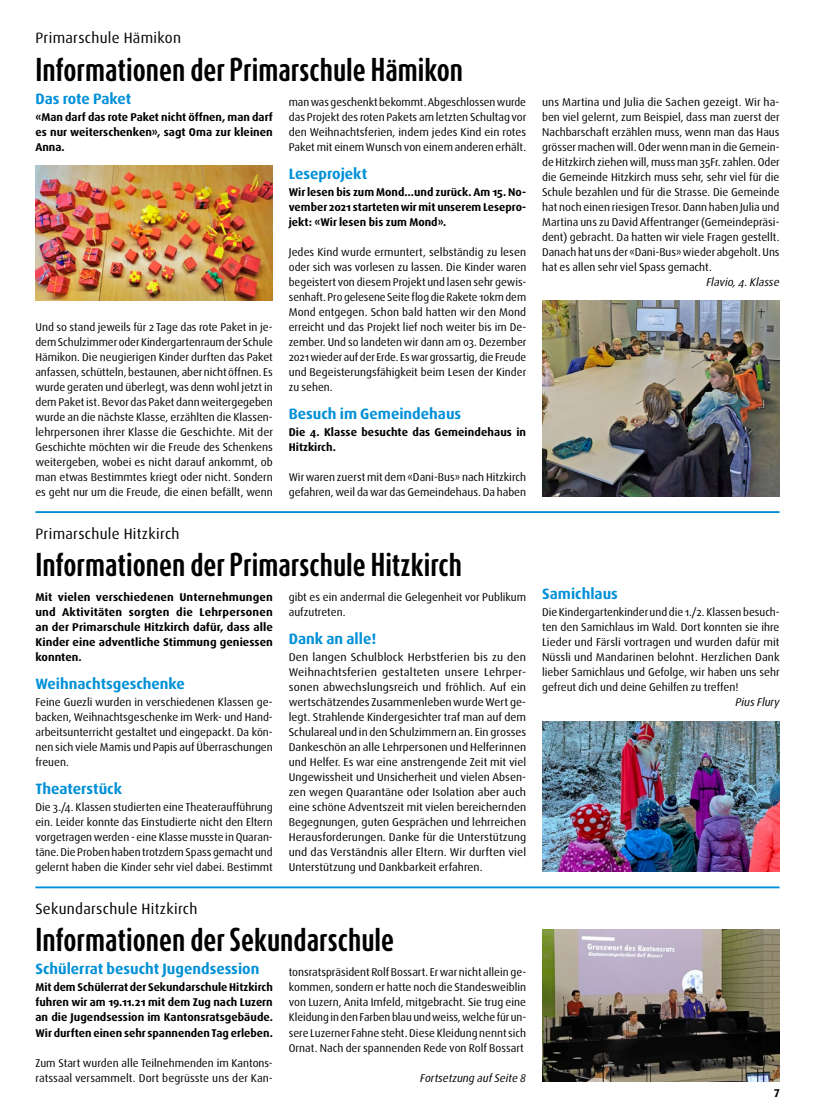
<style>
.page{position:relative;width:815px;height:1117px;background:#fff}
.page>*{position:absolute;margin:0;border:0;box-sizing:border-box;transform-origin:0 0}
.t1{font:700 27.5px "Dax Compact Pro";color:#000}
.t2{font:700 15px "Dax Pro";color:#0090d7}
.t3{font:15px "Dax Pro";letter-spacing:.02em;color:#000}
.t4{font:11.25px/15px "Dax Pro";color:#000;text-align:justify}
.t5{font:11.25px/15px "Dax Pro";color:#000;text-align:justify;scale:1.04 1}
.t6{font:700 11.25px/15px "Dax Pro";color:#000;text-align:justify}
.t7{font:italic 11.25px "Dax Pro";color:#000}
</style>
<div class="page">
<img style="left:35px;top:166px;width:238px;height:135px">
<img style="left:542px;top:301px;width:238px;height:195px">
<hr style="left:35px;top:511px;width:745px;height:2px;background:#0090d7">
<img style="left:542px;top:721px;width:238px;height:149px">
<hr style="left:35px;top:886px;width:745px;height:2px;background:#0090d7">
<img style="left:542px;top:929px;width:238px;height:152px">
<h2 class="t3" style="left:35px;top:29px;width:147px">Primarschule Hämikon</h2>
<h1 class="t1" style="left:35px;top:51px;width:429px">Informationen der Primarschule Hämikon</h1>
<h2 class="t2" style="left:35px;top:89px;width:97px">Das rote Paket</h2>
<p class="t6" style="left:35px;top:109px;width:239px">«Man darf das rote Paket nicht öffnen, man darf es nur weiterschenken», sagt Oma zur kleinen Anna.</p>
<p class="t4" style="left:289px;top:94px;width:239px">man was geschenkt bekommt. Abgeschlossen wurde das Projekt des roten Pakets am letzten Schultag vor den Weihnachtsferien, indem jedes Kind ein rotes Paket mit einem Wunsch von einem anderen erhält.</p>
<h2 class="t2" style="left:289px;top:164px;width:80px">Leseprojekt</h2>
<p class="t6" style="left:289px;top:184px;width:239px">Wir lesen bis zum Mond…und zurück. Am 15. No&shy;vember 2021 starteten wir mit unserem Lesepro&shy;jekt: «Wir lesen bis zum Mond».</p>
<p class="t4" style="left:289px;top:244px;width:239px">Jedes Kind wurde ermuntert, selbständig zu lesen oder sich was vorlesen zu lassen. Die Kinder waren begeistert von diesem Projekt und lasen sehr gewis&shy;senhaft. Pro gelesene Seite flog die Rakete 10km dem Mond entgegen. Schon bald hatten wir den Mond erreicht und das Projekt lief noch weiter bis im De&shy;zember. Und so landeten wir dann am 03. Dezember 2021 wieder auf der Erde. Es war grossartig, die Freude und Begeisterungsfähigkeit beim Lesen der Kinder zu sehen.</p>
<h2 class="t2" style="left:289px;top:404px;width:174px">Besuch im Gemeindehaus</h2>
<p class="t6" style="left:289px;top:424px;width:239px">Die 4. Klasse besuchte das Gemeindehaus in<br>Hitzkirch.</p>
<p class="t4" style="left:289px;top:469px;width:239px">Wir waren zuerst mit dem «Dani-Bus» nach Hitzkirch gefahren, weil da war das Gemeindehaus. Da haben</p>
<p class="t4" style="left:35px;top:319px;width:239px">Und so stand jeweils für 2 Tage das rote Paket in je&shy;dem Schulzimmer oder Kindergartenraum der Schule Hämikon. Die neugierigen Kinder durften das Paket anfassen, schütteln, bestaunen, aber nicht öffnen. Es wurde geraten und überlegt, was denn wohl jetzt in dem Paket ist. Bevor das Paket dann weitergegeben wurde an die nächste Klasse, erzählten die Klassen&shy;lehrpersonen ihrer Klasse die Geschichte. Mit der Geschichte möchten wir die Freude des Schenkens weitergeben, wobei es nicht darauf ankommt, ob man etwas Bestimmtes kriegt oder nicht. Sondern es geht nur um die Freude, die einen befällt, wenn</p>
<h2 class="t3" style="left:35px;top:524px;width:146px">Primarschule Hitzkirch</h2>
<h1 class="t1" style="left:35px;top:546px;width:428px">Informationen der Primarschule Hitzkirch</h1>
<p class="t6" style="left:35px;top:589px;width:239px">Mit vielen verschiedenen Unternehmungen und Aktivitäten sorgten die Lehrpersonen an der Primarschule Hitzkirch dafür, dass alle Kinder eine adventliche Stimmung geniessen konnten.</p>
<h2 class="t2" style="left:35px;top:674px;width:151px">Weihnachtsgeschenke</h2>
<p class="t4" style="left:35px;top:694px;width:239px">Feine Guezli wurden in verschiedenen Klassen ge&shy;backen, Weihnachtsgeschenke im Werk- und Hand&shy;arbeitsunterricht gestaltet und eingepackt. Da kön&shy;nen sich viele Mamis und Papis auf Überraschungen freuen.</p>
<h2 class="t2" style="left:35px;top:779px;width:88px">Theaterstück</h2>
<p class="t4" style="left:35px;top:799px;width:239px">Die 3./4. Klassen studierten eine Theateraufführung ein. Leider konnte das Einstudierte nicht den Eltern vorgetragen werden - eine Klasse musste in Quaran&shy;täne. Die Proben haben trotzdem Spass gemacht und gelernt haben die Kinder sehr viel dabei. Bestimmt</p>
<p class="t4" style="left:289px;top:589px;width:239px">gibt es ein andermal die Gelegenheit vor Publikum aufzutreten.</p>
<h2 class="t2" style="left:289px;top:629px;width:89px">Dank an alle!</h2>
<p class="t5" style="left:289px;top:649px;width:230px">Den langen Schulblock Herbstferien bis zu den Weihnachtsferien gestalteten unsere Lehrper&shy;sonen abwechslungsreich und fröhlich. Auf ein wertschätzendes Zusammenleben wurde Wert ge&shy;legt. Strahlende Kindergesichter traf man auf dem Schulareal und in den Schulzimmern an. Ein grosses Dankeschön an alle Lehrpersonen und Helferinnen und Helfer. Es war eine anstrengende Zeit mit viel Ungewissheit und Unsicherheit und vielen Absen&shy;zen wegen Quarantäne oder Isolation aber auch eine schöne Adventszeit mit vielen bereichernden Begegnungen, guten Gesprächen und lehrreichen Herausforderungen. Danke für die Unterstützung und das Verständnis aller Eltern. Wir durften viel Unterstützung und Dankbarkeit erfahren.</p>
<h2 class="t3" style="left:35px;top:899px;width:164px">Sekundarschule Hitzkirch</h2>
<h1 class="t1" style="left:35px;top:921px;width:360px">Informationen der Sekundarschule</h1>
<h2 class="t2" style="left:35px;top:959px;width:225px">Schülerrat besucht Jugendsession</h2>
<p class="t6" style="left:35px;top:979px;width:239px">Mit dem Schülerrat der Sekundarschule Hitzkirch fuhren wir am 19.11.21 mit dem Zug nach Luzern an die Jugendsession im Kantonsratsgebäude.<br>Wir durften einen sehr spannenden Tag erleben.</p>
<p class="t4" style="left:35px;top:1054px;width:239px">Zum Start wurden alle Teilnehmenden im Kantons&shy;ratssaal versammelt. Dort begrüsste uns der Kan-</p>
<p class="t4" style="left:289px;top:964px;width:239px">tonsratspräsident Rolf Bossart. Er war nicht allein ge&shy;kommen, sondern er hatte noch die Standesweiblin von Luzern, Anita Imfeld, mitgebracht. Sie trug eine Kleidung in den Farben blau und weiss, welche für un&shy;sere Luzerner Fahne steht. Diese Kleidung nennt sich Ornat. Nach der spannenden Rede von Rolf Bossart</p>
<p class="t7" style="left:420px;top:1070px;width:107px">Fortsetzung auf Seite 8</p>
<p class="t4" style="left:542px;top:94px;width:239px">uns Martina und Julia die Sachen gezeigt. Wir ha&shy;ben viel gelernt, zum Beispiel, dass man zuerst der Nachbarschaft erzählen muss, wenn man das Haus grösser machen will. Oder wenn man in die Gemein&shy;de Hitzkirch ziehen will, muss man 35Fr. zahlen. Oder die Gemeinde Hitzkirch muss sehr, sehr viel für die Schule bezahlen und für die Strasse. Die Gemeinde hat noch einen riesigen Tresor. Dann haben Julia und Martina uns zu David Affentranger (Gemeindepräsi&shy;dent) gebracht. Da hatten wir viele Fragen gestellt.<br>Danach hat uns der «Dani-Bus» wieder abgeholt. Uns hat es allen sehr viel Spass gemacht.</p>
<p class="t7" style="left:706px;top:275px;width:75px">Flavio, 4. Klasse</p>
<h2 class="t2" style="left:542px;top:584px;width:77px">Samichlaus</h2>
<p class="t4" style="left:542px;top:604px;width:239px">Die Kindergartenkinder und die 1./2. Klassen besuch&shy;ten den Samichlaus im Wald. Dort konnten sie ihre Lieder und Färsli vortragen und wurden dafür mit Nüssli und Mandarinen belohnt. Herzlichen Dank lieber Samichlaus und Gefolge, wir haben uns sehr gefreut dich und deine Gehilfen zu treffen!</p>
<p class="t7" style="left:735px;top:695px;width:46px">Pius Flury</p>
<p class="t6" style="left:774px;top:1084px;width:7px">7</p>
</div>
